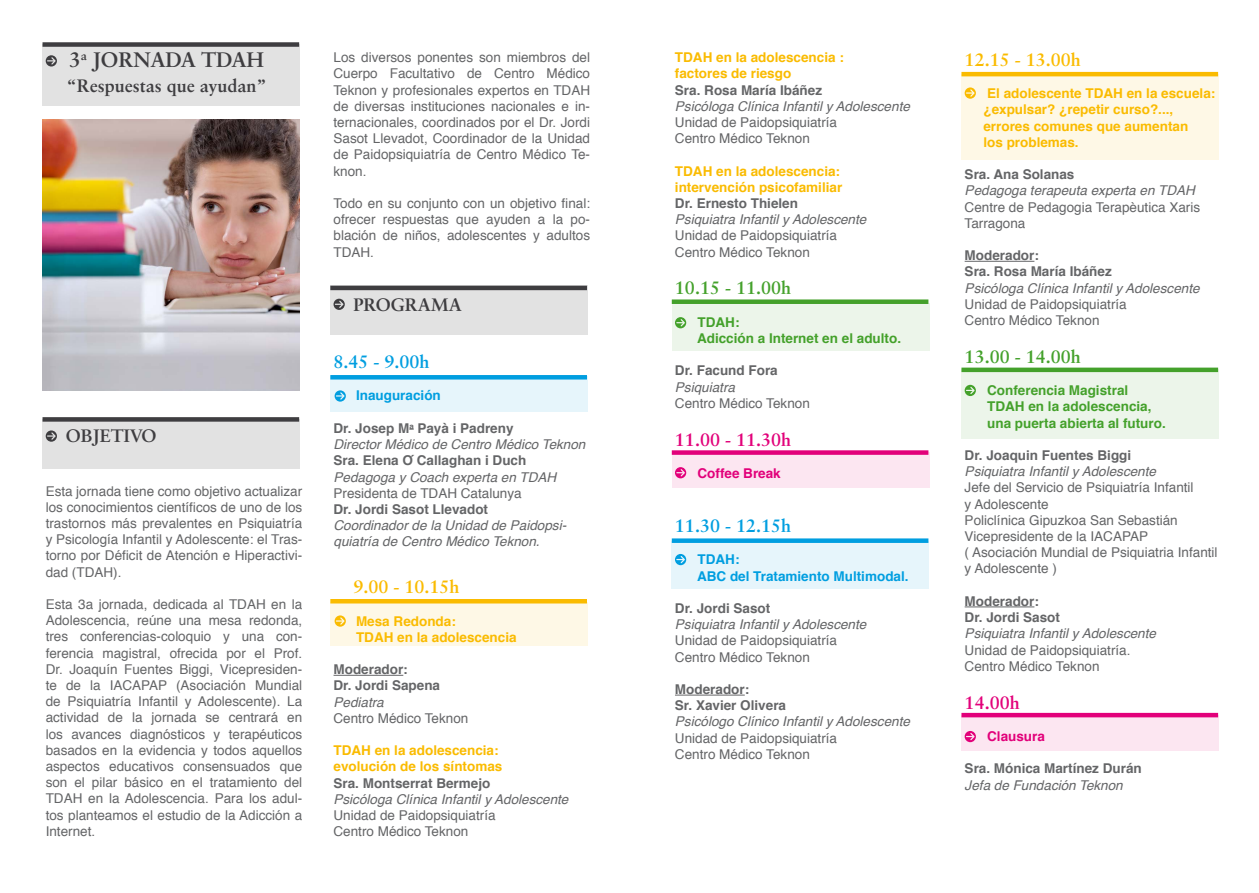
<style>
.page{position:relative;width:1259px;height:893px;background:#fff}
.page>*{position:absolute;margin:0;border:0;box-sizing:border-box;transform-origin:0 0}
.t1{font:700 21px "Sabon LT Std";color:#3e3d40}
.t2{font:700 18px "Sabon LT Std";color:#3e3d40}
.t3{font:700 18px "Sabon LT Std";color:#44a12b}
.t4{font:700 18px "Sabon LT Std";color:#fabb00}
.t5{font:700 18px "Sabon LT Std";color:#009ee0}
.t6{font:700 18px "Sabon LT Std";color:#e2007a}
.t7{font:13.5px/16.2px "Helvetica";color:#646567}
.t8{font:italic 13.5px/16.2px "Helvetica";color:#646567}
.t9{font:700 13.5px/16.2px "Helvetica";color:#646567}
.t10{font:700 13.5px/16.2px "Helvetica";color:#fabb00}
.t11{font:700 13.5px/16.2px "Helvetica";color:#44a12b}
.t12{font:700 13.5px/16.2px "Helvetica";color:#009ee0}
.t13{font:700 13.5px "Helvetica";color:#e2007a}
.s1{font-weight:700;font-style:normal}
</style>
<div class="page">
<div style="left:961px;top:74px;width:257px;height:86px;background:#fef8e6"></div>
<div style="left:961px;top:370px;width:257px;height:69px;background:#ecf5ea"></div>
<div style="left:961px;top:715px;width:257px;height:35px;background:#fce6f1"></div>
<div style="left:672px;top:453px;width:257px;height:35px;background:#fce6f1"></div>
<div style="left:671px;top:541px;width:257px;height:47px;background:#e6f5fb"></div>
<div style="left:672px;top:304px;width:257px;height:47px;background:#ecf5ea"></div>
<div style="left:330px;top:376px;width:258px;height:35px;background:#e6f5fb"></div>
<div style="left:330px;top:602px;width:258px;height:43px;background:#fef8e6"></div>
<hr style="left:333px;top:675px;width:70px;height:1px;background:#646567">
<div style="left:43px;top:419px;width:257px;height:49px;background:#e2e2e2"></div>
<div style="left:330px;top:286px;width:258px;height:49px;background:#e2e2e2"></div>
<div style="left:43px;top:45px;width:257px;height:61px;background:#e2e2e2"></div>
<hr style="left:675px;top:695px;width:70px;height:1px;background:#646567">
<hr style="left:964px;top:261px;width:70px;height:1px;background:#646567">
<hr style="left:964px;top:607px;width:70px;height:1px;background:#646567">
<div style="left:43px;top:417px;width:256px;height:5px;background:#3e3d40"></div>
<div style="left:43px;top:42px;width:256px;height:5px;background:#3e3d40"></div>
<hr style="left:330px;top:286px;width:257px;height:4px;background:#3e3d40">
<div style="left:330px;top:375px;width:257px;height:5px;background:#009ee0"></div>
<hr style="left:330px;top:599px;width:257px;height:4px;background:#fabb00">
<div style="left:672px;top:299px;width:256px;height:5px;background:#44a12b"></div>
<div style="left:672px;top:450px;width:256px;height:5px;background:#e2007a"></div>
<div style="left:672px;top:538px;width:256px;height:5px;background:#009ee0"></div>
<hr style="left:961px;top:72px;width:257px;height:4px;background:#fabb00">
<hr style="left:961px;top:713px;width:257px;height:4px;background:#e2007a">
<hr style="left:961px;top:368px;width:257px;height:4px;background:#44a12b">
<svg style="left:333px;top:299px;width:12px;height:11px"></svg>
<svg style="left:334px;top:390px;width:12px;height:12px"></svg>
<svg style="left:334px;top:615px;width:12px;height:12px"></svg>
<svg style="left:675px;top:467px;width:11px;height:11px"></svg>
<svg style="left:964px;top:385px;width:12px;height:11px"></svg>
<svg style="left:964px;top:731px;width:12px;height:11px"></svg>
<svg style="left:964px;top:87px;width:12px;height:12px"></svg>
<svg style="left:675px;top:554px;width:11px;height:11px"></svg>
<svg style="left:675px;top:317px;width:11px;height:11px"></svg>
<svg style="left:46px;top:430px;width:11px;height:12px"></svg>
<svg style="left:46px;top:55px;width:11px;height:12px"></svg>
<img style="left:43px;top:119px;width:257px;height:271px">
<h1 class="t1" style="left:69px;top:47px;width:196px">3<sup>a</sup> JORNADA TDAH</h1>
<h2 class="t2" style="left:67px;top:75px;width:201px">“Respuestas que ayudan”</h2>
<h2 class="t2" style="left:66px;top:424px;width:91px">Objetivo</h2>
<p class="t7" style="left:46px;top:483px;width:258px;text-align:justify">Esta jornada tiene como objetivo actualizar los conocimientos científicos de uno de los trastornos más prevalentes en Psiquiatría y Psicología Infantil y Adolescente: el Tras&shy;torno por Déficit de Atención e Hiperactivi&shy;dad (TDAH).</p>
<p class="t7" style="left:46px;top:596px;width:258px;text-align:justify">Esta 3a jornada, dedicada al TDAH en la Adolescencia, reúne una mesa redonda, tres conferencias-coloquio y una con&shy;ferencia magistral, ofrecida por el Prof.<br>Dr. Joaquín Fuentes Biggi, Vicepresiden&shy;te de la IACAPAP (Asociación Mundial de Psiquiatría Infantil y Adolescente). La actividad de la jornada se centrará en los avances diagnósticos y terapéuticos basados en la evidencia y todos aquellos aspectos educativos consensuados que son el pilar básico en el tratamiento del TDAH en la Adolescencia. Para los adul&shy;tos planteamos el estudio de la Adicción a Internet.</p>
<p class="t7" style="left:333px;top:50px;width:258px;text-align:justify">Los diversos ponentes son miembros del Cuerpo Facultativo de Centro Médico Teknon y profesionales expertos en TDAH de diversas instituciones nacionales e in&shy;ternacionales, coordinados por el Dr. Jordi Sasot Llevadot, Coordinador de la Unidad de Paidopsiquiatría de Centro Médico Te&shy;knon.</p>
<p class="t7" style="left:333px;top:196px;width:258px;text-align:justify">Todo en su conjunto con un objetivo final: ofrecer respuestas que ayuden a la po&shy;blación de niños, adolescentes y adultos TDAH.</p>
<h2 class="t2" style="left:353px;top:293px;width:110px">PROGRAMA</h2>
<h2 class="t5" style="left:333px;top:350px;width:98px">8.45 - 9.00h</h2>
<p class="t12" style="left:356px;top:388px;width:86px">Inauguración</p>
<p class="t8" style="left:333px;top:420px;width:253px"><span class="s1">Dr. Josep M</span><sup>a</sup> <span class="s1">Payà i Padreny<br></span>Director Médico de Centro Médico Teknon</p>
<p class="t9" style="left:333px;top:453px;width:194px">Sra. Elena O ́Callaghan i Duch</p>
<p class="t8" style="left:333px;top:469px;width:224px">Pedagoga y Coach experta en TDAH</p>
<p class="t7" style="left:333px;top:485px;width:190px">Presidenta de TDAH Catalunya</p>
<p class="t9" style="left:333px;top:501px;width:156px">Dr. Jordi Sasot Llevadot</p>
<p class="t8" style="left:333px;top:518px;width:234px">Coordinador de la Unidad de Paidopsi&shy;quiatría de Centro Médico Teknon.</p>
<h2 class="t4" style="left:353px;top:576px;width:108px">9.00 - 10.15h</h2>
<p class="t10" style="left:356px;top:613px;width:162px">Mesa Redonda:<br>TDAH en la adolescencia</p>
<p class="t9" style="left:333px;top:662px;width:108px">Moderador:<br>Dr. Jordi Sapena</p>
<p class="t8" style="left:333px;top:694px;width:52px">Pediatra</p>
<p class="t7" style="left:333px;top:710px;width:136px">Centro Médico Teknon</p>
<p class="t10" style="left:333px;top:743px;width:170px">TDAH en la adolescencia: evolución de los síntomas</p>
<p class="t9" style="left:333px;top:775px;width:158px">Sra. Montserrat Bermejo</p>
<p class="t8" style="left:333px;top:791px;width:236px">Psicóloga Clínica Infantil y Adolescente</p>
<p class="t7" style="left:333px;top:808px;width:164px">Unidad de Paidopsiquiatría<br>Centro Médico Teknon</p>
<p class="t10" style="left:675px;top:50px;width:170px">TDAH en la adolescencia : factores de riesgo</p>
<p class="t9" style="left:675px;top:82px;width:149px">Sra. Rosa María Ibáñez</p>
<p class="t8" style="left:675px;top:98px;width:236px">Psicóloga Clínica Infantil y Adolescente</p>
<p class="t7" style="left:675px;top:115px;width:164px">Unidad de Paidopsiquiatría<br>Centro Médico Teknon</p>
<p class="t10" style="left:675px;top:163px;width:169px">TDAH en la adolescencia: intervención psicofamiliar</p>
<p class="t9" style="left:675px;top:195px;width:125px">Dr. Ernesto Thielen</p>
<p class="t8" style="left:675px;top:212px;width:193px">Psiquiatra Infantil y Adolescente</p>
<p class="t7" style="left:675px;top:228px;width:164px">Unidad de Paidopsiquiatría<br>Centro Médico Teknon</p>
<h2 class="t3" style="left:675px;top:277px;width:118px">10.15 - 11.00h</h2>
<p class="t11" style="left:697px;top:314px;width:206px">TDAH:<br>Adicción a Internet en el adulto.</p>
<p class="t9" style="left:675px;top:363px;width:104px">Dr. Facund Fora</p>
<p class="t8" style="left:675px;top:379px;width:62px">Psiquiatra</p>
<p class="t7" style="left:675px;top:395px;width:136px">Centro Médico Teknon</p>
<h2 class="t6" style="left:675px;top:428px;width:118px">11.00 - 11.30h</h2>
<p class="t13" style="left:697px;top:462px;width:85px">Coffee Break</p>
<h2 class="t5" style="left:675px;top:515px;width:118px">11.30 - 12.15h</h2>
<p class="t12" style="left:697px;top:552px;width:213px">TDAH:<br>ABC del Tratamiento Multimodal.</p>
<p class="t9" style="left:675px;top:600px;width:97px">Dr. Jordi Sasot</p>
<p class="t8" style="left:675px;top:617px;width:193px">Psiquiatra Infantil y Adolescente</p>
<p class="t7" style="left:675px;top:633px;width:164px">Unidad de Paidopsiquiatría<br>Centro Médico Teknon</p>
<p class="t9" style="left:675px;top:681px;width:113px">Moderador:<br>Sr. Xavier Olivera</p>
<p class="t8" style="left:675px;top:714px;width:236px">Psicólogo Clínico Infantil y Adolescente</p>
<p class="t7" style="left:675px;top:730px;width:164px">Unidad de Paidopsiquiatría<br>Centro Médico Teknon</p>
<h2 class="t4" style="left:964px;top:48px;width:118px">12.15 - 13.00h</h2>
<p class="t10" style="left:983px;top:86px;width:233px">El adolescente TDAH en la escuela: ¿expulsar? ¿repetir curso?..., errores comunes que aumentan<br>los problemas.</p>
<p class="t9" style="left:964px;top:167px;width:111px">Sra. Ana Solanas</p>
<p class="t8" style="left:964px;top:183px;width:232px">Pedagoga terapeuta experta en TDAH</p>
<p class="t7" style="left:964px;top:199px;width:237px">Centre de Pedagogia Terapèutica Xaris<br>Tarragona</p>
<p class="t9" style="left:964px;top:248px;width:149px">Moderador:<br>Sra. Rosa María Ibáñez</p>
<p class="t8" style="left:964px;top:280px;width:236px">Psicóloga Clínica Infantil y Adolescente</p>
<p class="t7" style="left:964px;top:296px;width:164px">Unidad de Paidopsiquiatría<br>Centro Médico Teknon</p>
<h2 class="t3" style="left:964px;top:345px;width:118px">13.00 - 14.00h</h2>
<p class="t11" style="left:987px;top:383px;width:180px">Conferencia Magistral<br>TDAH en la adolescencia, una puerta abierta al futuro.</p>
<p class="t9" style="left:964px;top:447px;width:168px">Dr. Joaquin Fuentes Biggi</p>
<p class="t8" style="left:964px;top:464px;width:193px">Psiquiatra Infantil y Adolescente</p>
<p class="t7" style="left:964px;top:480px;width:254px">Jefe del Servicio de Psiquiatría Infantil<br>y Adolescente<br>Policlínica Gipuzkoa San Sebastián<br>Vicepresidente de la IACAPAP<br>( Asociación Mundial de Psiquiatria Infantil y Adolescente )</p>
<p class="t9" style="left:964px;top:593px;width:97px">Moderador:<br>Dr. Jordi Sasot</p>
<p class="t8" style="left:964px;top:626px;width:193px">Psiquiatra Infantil y Adolescente</p>
<p class="t7" style="left:964px;top:642px;width:167px">Unidad de Paidopsiquiatría.<br>Centro Médico Teknon</p>
<h2 class="t6" style="left:964px;top:691px;width:57px">14.00h</h2>
<p class="t13" style="left:987px;top:725px;width:59px">Clausura</p>
<p class="t9" style="left:964px;top:761px;width:179px">Sra. Mónica Martínez Durán</p>
<p class="t8" style="left:964px;top:777px;width:160px">Jefa de Fundación Teknon</p>
</div>
